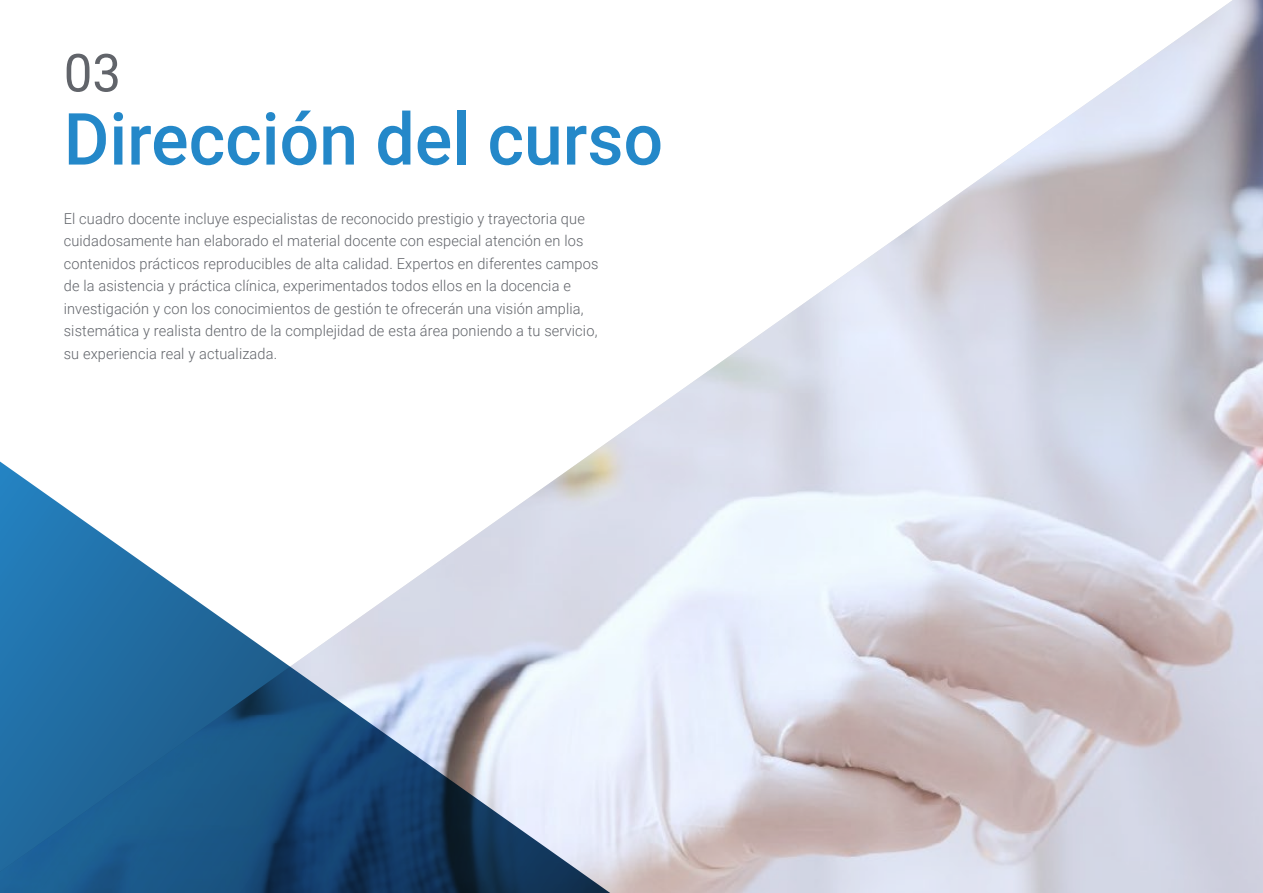
<style>
.page{position:relative;width:1263px;height:893px;background:#fff}
.page>*{position:absolute;margin:0;border:0;box-sizing:border-box;transform-origin:0 0}
.t1{font:500 72px "Roboto";color:#2488c9}
.t2{font:52.5px "Roboto";color:#61646a}
.t3{font:300 15px/22.5px "Roboto";letter-spacing:.01em;color:#61646a}
</style>
<div class="page">
<img style="left:602px;top:0;width:661px;height:893px">
<svg style="left:0;top:446px;width:640px;height:447px"></svg>
<h2 class="t2" style="left:64px;top:36px;width:59px">03</h2>
<h1 class="t1" style="left:64px;top:89px;width:601px">Dirección del curso</h1>
<p class="t3" style="left:64px;top:207px;width:536px">El cuadro docente incluye especialistas de reconocido prestigio y trayectoria que cuidadosamente han elaborado el material docente con especial atención en los contenidos prácticos reproducibles de alta calidad. Expertos en diferentes campos de la asistencia y práctica clínica, experimentados todos ellos en la docencia e investigación y con los conocimientos de gestión te ofrecerán una visión amplia, sistemática y realista dentro de la complejidad de esta área poniendo a tu servicio, su experiencia real y actualizada.</p>
</div>
